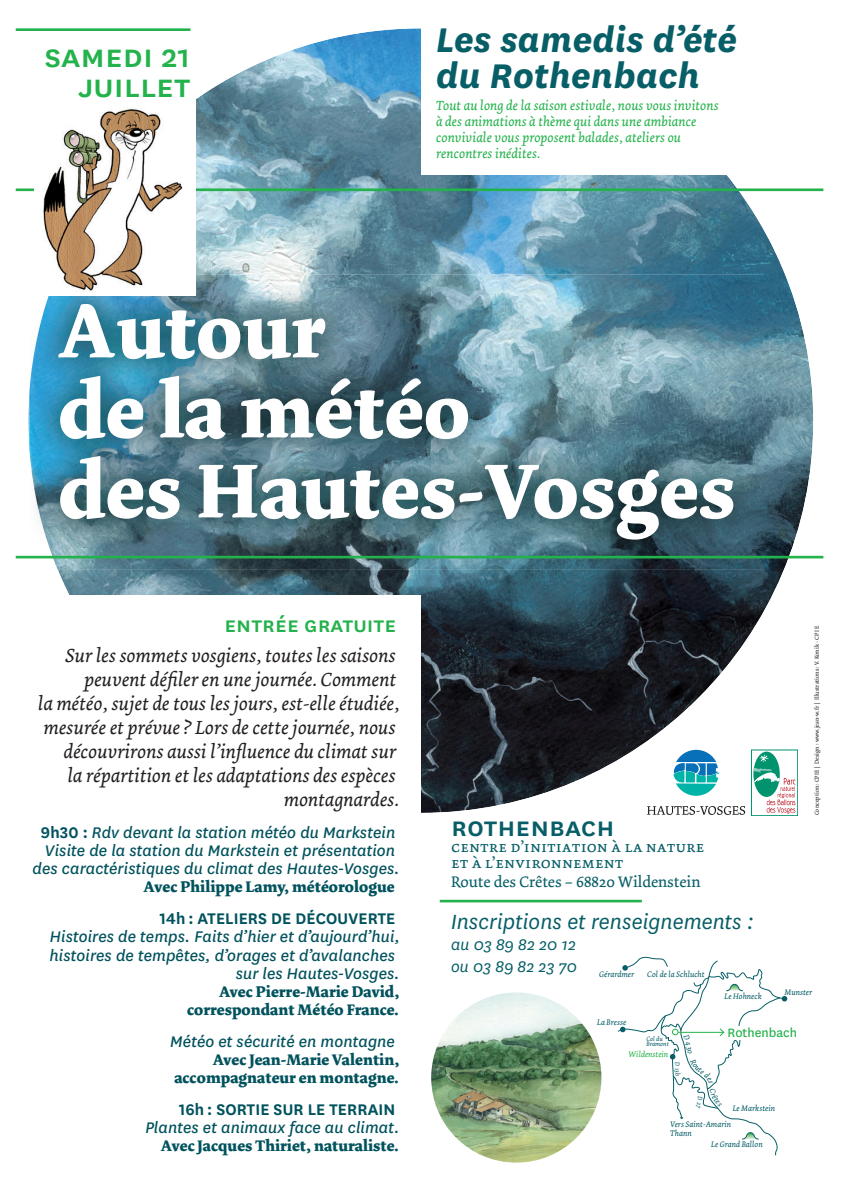
<style>
.page{position:relative;width:843px;height:1191px;background:#fff}
.page>*{position:absolute;margin:0;border:0;box-sizing:border-box;transform-origin:0 0}
.t1{font:700 80px/80px "Dolly";color:#fff}
.t2{font:italic 700 40px/36px "National";color:#075e67}
.t3{font:500 36px/30px "National";color:#23b24b;text-align:right}
.t4{font:500 30px "National";color:#075e67}
.t5{font:italic 24px "National";color:#075e67}
.t6{font:500 24px "National";color:#23b24b}
.t7{font:italic 20px/24px "Dolly";color:#231f20;text-align:right}
.t8{font:italic 18px/18px "National";color:#00525d;text-align:center}
.t9{font:600 18px "National";color:#00525d}
.t10{font:italic 18px/21.6px "National";color:#075e67}
.t11{font:700 16px/18px "Dolly";color:#00525d;text-align:right}
.t12{font:16px/16px "Dolly Small Caps";color:#075e67}
.t13{font:16px "Dolly";color:#075e67}
.t14{font:14.2px "National";color:#23b24b}
.t15{font:italic 14px/16px "Dolly";color:#23b24b}
.t16{font:italic 8.4px/8.4px "Dolly";color:#075e67}
.t17{font:italic 8.4px "Dolly";color:#23b24b}
.t18{font:italic 6.6px/5.4px "Dolly";color:#075e67}
.t19{font:6px "Dolly";color:#231f20}
.s1{font-weight:600;font-style:normal}
</style>
<div class="page">
<img style="left:28px;top:28px;width:785px;height:785px;border-radius:50%">
<div style="left:421px;top:0;width:411px;height:174px;background:#fff"></div>
<img style="left:29px;top:274px;width:733px;height:296px">
<hr style="left:16px;top:556px;width:807px;height:2px;background:#23b24b">
<hr style="left:16px;top:188px;width:807px;height:3px;background:#23b24b">
<hr style="left:16px;top:28px;width:174px;height:3px;background:#23b24b">
<img style="left:34px;top:100px;width:161px;height:195px">
<div style="left:0;top:595px;width:420px;height:333px;background:#fff"></div>
<hr style="left:439px;top:899px;width:202px;height:3px;background:#23b24b">
<img style="left:431px;top:992px;width:170px;height:170px;border-radius:50%">
<div style="left:751px;top:750px;width:46px;height:66px;border:1px solid #00936e"></div>
<div style="left:753px;top:751px;width:26px;height:46px;background:#00936e;border-radius:50%"></div>
<svg style="left:759px;top:754px;width:9px;height:8px"></svg>
<svg style="left:753px;top:768px;width:42px;height:45px"></svg>
<svg style="left:673px;top:750px;width:45px;height:46px"></svg>
<svg style="left:647px;top:806px;width:98px;height:9px"></svg>
<svg style="left:618px;top:956px;width:169px;height:200px"></svg>
<h3 class="t3" style="left:45px;top:43px;width:147px">samedi 21 juillet</h3>
<h2 class="t2" style="left:436px;top:24px;width:303px">Les samedis d’été du Rothenbach</h2>
<p class="t15" style="left:436px;top:98px;width:284px">Tout au long de la saison estivale, nous vous invitons à des animations à thème qui dans une ambiance conviviale vous proposent balades, ateliers ou rencontres inédites.</p>
<h1 class="t1" style="left:58px;top:295px;width:678px">Autour<br>de la météo<br>des Hautes-Vosges</h1>
<h3 class="t6" style="left:224px;top:616px;width:173px">entrée gratuite</h3>
<p class="t7" style="left:38px;top:645px;width:364px">Sur les sommets vosgiens, toutes les saisons peuvent défiler en une journée. Comment<br>la météo, sujet de tous les jours, est-elle étudiée, mesurée et prévue ? Lors de cette journée, nous découvrirons aussi l’influence du climat sur<br>la répartition et les adaptations des espèces montagnardes.</p>
<p class="t8" style="left:33px;top:825px;width:369px"><span class="s1">9h30 :</span> Rdv devant la station météo du Markstein<br>Visite de la station du Markstein et présentation des caractéristiques du climat des Hautes-Vosges.</p>
<p class="t11" style="left:143px;top:879px;width:253px">Avec Philippe Lamy, météorologue</p>
<p class="t9" style="left:160px;top:912px;width:237px">14h : ATELIERS DE DÉCOUVERTE</p>
<p class="t8" style="left:50px;top:929px;width:352px;text-align:right">Histoires de temps. Faits d’hier et d’aujourd’hui, histoires de tempêtes, d’orages et d’avalanches sur les Hautes-Vosges.</p>
<p class="t11" style="left:187px;top:983px;width:214px">Avec Pierre-Marie David, correspondant Météo France.</p>
<p class="t8" style="left:170px;top:1033px;width:226px">Météo et sécurité en montagne</p>
<p class="t11" style="left:174px;top:1051px;width:227px">Avec Jean-Marie Valentin, accompagnateur en montagne.</p>
<p class="t9" style="left:179px;top:1102px;width:218px">16h : SORTIE SUR LE TERRAIN</p>
<p class="t8" style="left:145px;top:1119px;width:256px">Plantes et animaux face au climat.</p>
<p class="t11" style="left:161px;top:1137px;width:240px">Avec Jacques Thiriet, naturaliste.</p>
<h3 class="t4" style="left:451px;top:816px;width:165px">rothenbach</h3>
<p class="t12" style="left:451px;top:838px;width:255px">centre d’initiation à la nature et à l’environnement</p>
<p class="t13" style="left:451px;top:874px;width:251px">Route des Crêtes – 68820 Wildenstein</p>
<h3 class="t5" style="left:451px;top:912px;width:305px">Inscriptions et renseignements :</h3>
<p class="t10" style="left:451px;top:935px;width:128px">au 03 89 82 20 12 ou 03 89 82 23 70</p>
<p class="t16" style="left:647px;top:969px;width:59px">Col de la Schlucht</p>
<p class="t16" style="left:599px;top:970px;width:37px">Gérardmer</p>
<p class="t16" style="left:597px;top:1017px;width:31px">La Bresse</p>
<p class="t16" style="left:724px;top:992px;width:39px">Le Hohneck</p>
<p class="t19" style="left:813px;top:815px;width:191px;rotate:-90deg">Conception : CPIE | Design : www.jean-w.fr | Illustrations : V. Konik - CPIE</p>
<p class="t16" style="left:784px;top:987px;width:29px">Munster</p>
<p class="t18" style="left:646px;top:1035px;width:24px">Col du<br>Bramont</p>
<p class="t17" style="left:628px;top:1049px;width:41px">Wildenstein</p>
<p class="t18" style="left:680px;top:1062px;width:15px;rotate:88deg">D 13b</p>
<p class="t14" style="left:727px;top:1027px;width:71px">Rothenbach</p>
<p class="t16" style="left:732px;top:1103px;width:44px">Le Markstein</p>
<p class="t16" style="left:711px;top:1140px;width:53px">Le Grand Ballon</p>
<p class="t16" style="left:670px;top:1120px;width:62px">Vers Saint-Amarin<br>Thann</p>
</div>
